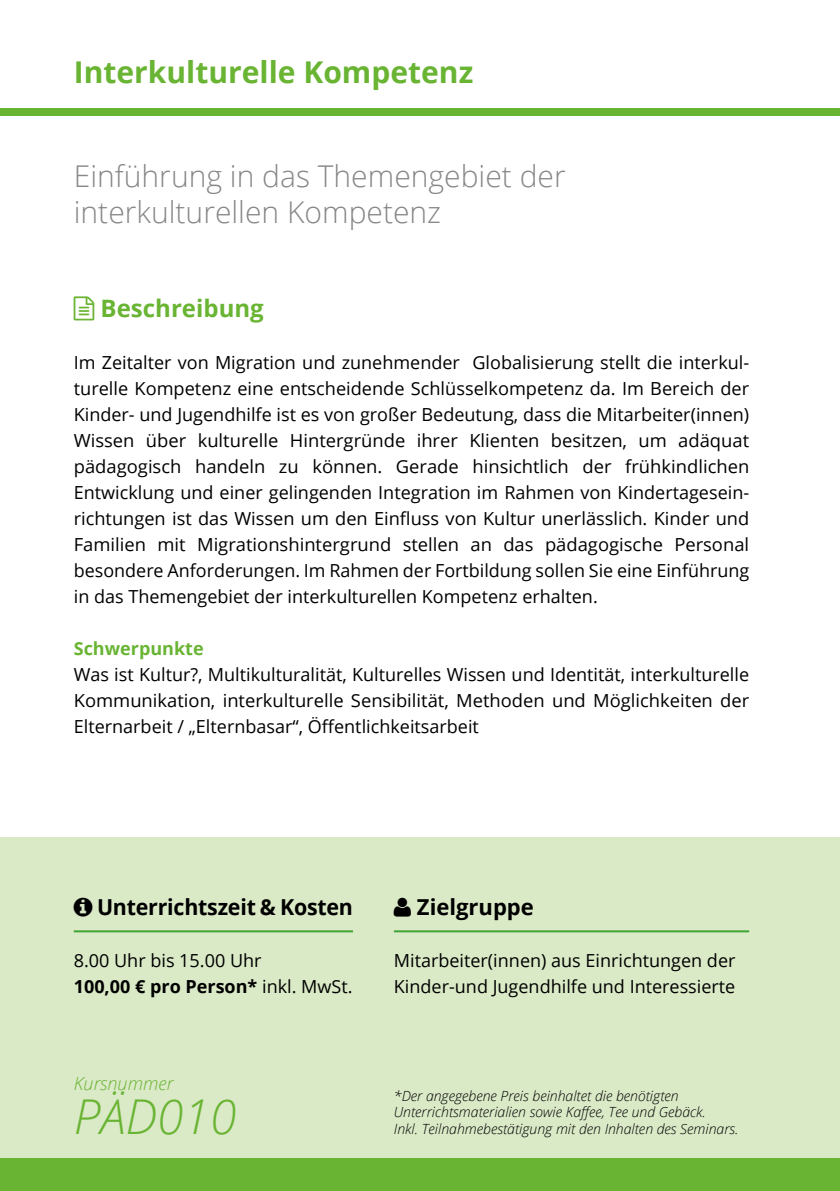
<style>
.page{position:relative;width:840px;height:1191px;background:#fff}
.page>*{position:absolute;margin:0;border:0;box-sizing:border-box;transform-origin:0 0}
.t1{font:italic 300 48px "Open Sans";color:#69b433}
.t2{font:300 30px/36px "Open Sans";color:#878787}
.t3{font:700 30px "Open Sans";color:#69b433}
.t4{font:700 24px "Open Sans";color:#69b433}
.t5{font:700 22px "Open Sans";letter-spacing:-.01em;color:#000}
.t6{font:18px/26px "Open Sans";color:#000}
.t7{font:700 18px "Open Sans";color:#69b433}
.t8{font:italic 300 18px "Open Sans";color:#69b433}
.t9{font:italic 300 14px/16.8px "Open Sans";color:#000}
.s1{font-weight:700}
</style>
<div class="page">
<div style="left:0;top:837px;width:839px;height:354px;background:#dae9c6"></div>
<div style="left:0;top:1159px;width:839px;height:32px;background:#69b433"></div>
<div style="left:0;top:109px;width:839px;height:7px;background:#69b433"></div>
<hr style="left:393px;top:930px;width:355px;height:2px;background:#3fa535">
<hr style="left:74px;top:930px;width:279px;height:2px;background:#3fa535">
<h2 class="t3" style="left:74px;top:51px;width:401px">Interkulturelle Kompetenz</h2>
<h2 class="t2" style="left:74px;top:157px;width:493px">Einführung in das Themengebiet der interkulturellen Kompetenz</h2>
<h3 class="t4" style="left:101px;top:291px;width:165px">Beschreibung</h3>
<p class="t6" style="left:74px;top:349px;width:676px;text-align:justify">Im Zeitalter von Migration und zunehmender Globalisierung stellt die interkul&shy;turelle Kompetenz eine entscheidende Schlüsselkompetenz da. Im Bereich der Kinder- und Jugendhilfe ist es von großer Bedeutung, dass die Mitarbeiter(innen)<br>Wissen über kulturelle Hintergründe ihrer Klienten besitzen, um adäquat pädagogisch handeln zu können. Gerade hinsichtlich der frühkindlichen Entwicklung und einer gelingenden Integration im Rahmen von Kindertagesein&shy;richtungen ist das Wissen um den Einfluss von Kultur unerlässlich. Kinder und Familien mit Migrationshintergrund stellen an das pädagogische Personal besondere Anforderungen. Im Rahmen der Fortbildung sollen Sie eine Einführung in das Themengebiet der interkulturellen Kompetenz erhalten.</p>
<p class="t7" style="left:74px;top:635px;width:131px">Schwerpunkte</p>
<p class="t6" style="left:74px;top:661px;width:676px;text-align:justify">Was ist Kultur?, Multikulturalität, Kulturelles Wissen und Identität, interkulturelle Kommunikation, interkulturelle Sensibilität, Methoden und Möglichkeiten der Elternarbeit / „Elternbasar“, Öffentlichkeitsarbeit</p>
<p class="t5" style="left:97px;top:891px;width:257px">Unterrichtszeit &amp; Kosten</p>
<p class="t6" style="left:74px;top:947px;width:280px">8.00 Uhr bis 15.00 Uhr<br><span class="s1">100,00 € pro Person*</span> inkl. MwSt.</p>
<p class="t8" style="left:74px;top:1071px;width:101px">Kursnummer</p>
<h1 class="t1" style="left:74px;top:1083px;width:164px">PÄD010</h1>
<p class="t5" style="left:416px;top:891px;width:118px">Zielgruppe</p>
<p class="t6" style="left:393px;top:947px;width:343px">Mitarbeiter(innen) aus Einrichtungen der<br>Kinder-und Jugendhilfe und Interessierte</p>
<p class="t9" style="left:393px;top:1086px;width:346px">*Der angegebene Preis beinhaltet die benötigten<br>Unterrichtsmaterialien sowie Kaffee, Tee und Gebäck.<br>Inkl. Teilnahmebestätigung mit den Inhalten des Seminars.</p>
</div>
